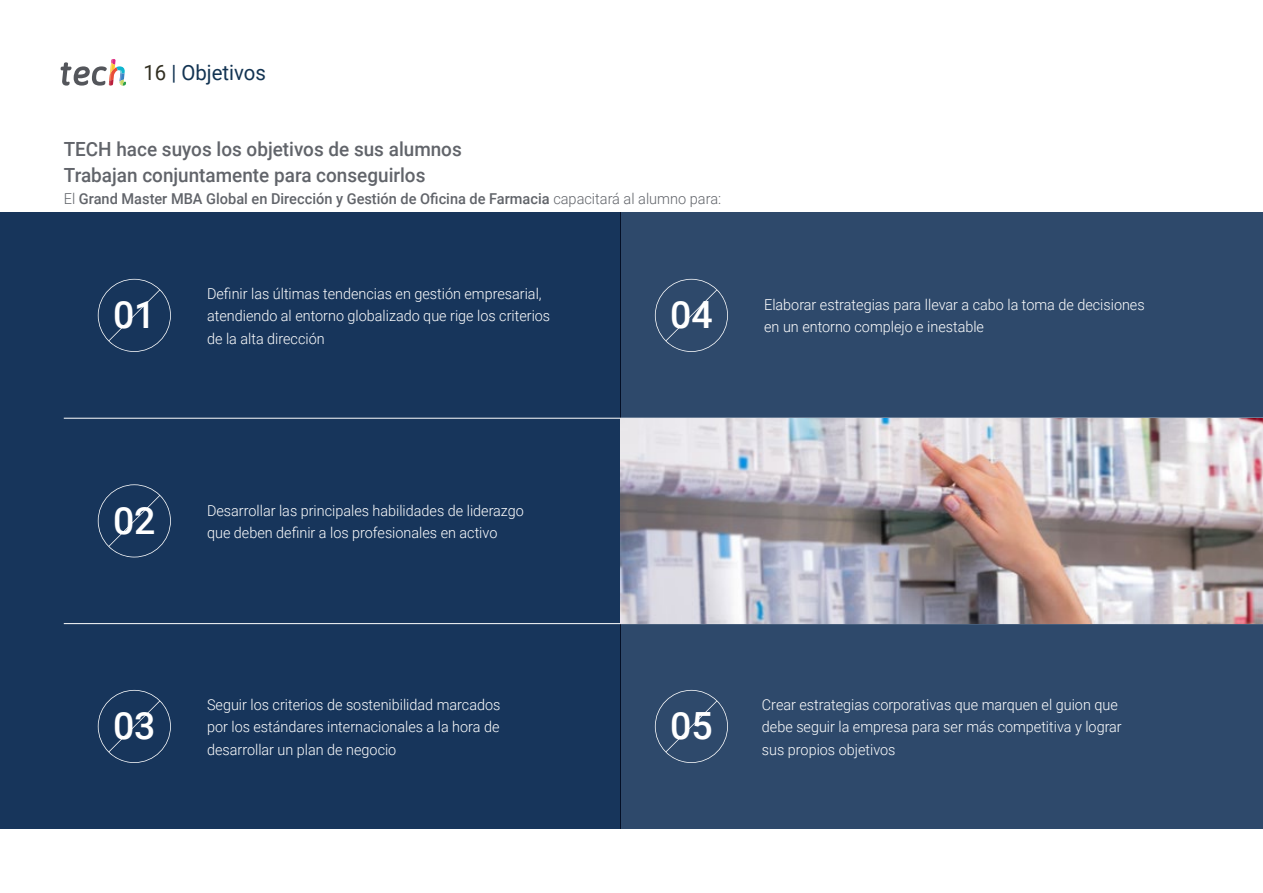
<style>
.page{position:relative;width:1263px;height:893px;background:#fff}
.page>*{position:absolute;margin:0;border:0;box-sizing:border-box;transform-origin:0 0}
.t1{font:500 37.5px "Roboto";color:#fff}
.t2{font:21px "Roboto";color:#123352}
.t3{font:500 19.5px/25.5px "Roboto";color:#61646a}
.t4{font:300 15px/22.5px "Roboto";color:#fff;scale:.96 1}
.t5{font:500 15px "Roboto";color:#61646a}
.s1{color:#312e20}
.s2{font-weight:300}
</style>
<div class="page">
<div style="left:0;top:213px;width:621px;height:616px;background:#17355b"></div>
<div style="left:621px;top:213px;width:642px;height:616px;background:#2e496b"></div>
<svg style="left:98px;top:279px;width:73px;height:73px"></svg>
<svg style="left:98px;top:484px;width:73px;height:73px"></svg>
<svg style="left:98px;top:690px;width:73px;height:73px"></svg>
<svg style="left:655px;top:279px;width:73px;height:73px"></svg>
<hr style="left:64px;top:418px;width:1199px;height:1px;background:#fff">
<hr style="left:64px;top:623px;width:1199px;height:1px;background:#fff">
<img style="left:621px;top:418px;width:642px;height:206px">
<svg style="left:655px;top:690px;width:73px;height:73px"></svg>
<svg style="left:61px;top:59px;width:65px;height:27px"></svg>
<h2 class="t2" style="left:144px;top:57px;width:124px"><span class="s1">16</span> | Objetivos</h2>
<h3 class="t3" style="left:64px;top:136px;width:400px">TECH hace suyos los objetivos de sus alumnos<br>Trabajan conjuntamente para conseguirlos</h3>
<p class="t5" style="left:64px;top:188px;width:659px"><span class="s2">El</span> Grand Master MBA Global en Dirección y Gestión de Oficina de Farmacia <span class="s2">capacitará al alumno para:</span></p>
<h1 class="t1" style="left:113px;top:288px;width:44px">01</h1>
<p class="t4" style="left:207px;top:281px;width:359px">Definir las últimas tendencias en gestión empresarial, atendiendo al entorno globalizado que rige los criterios de la alta dirección</p>
<h1 class="t1" style="left:670px;top:288px;width:44px">04</h1>
<p class="t4" style="left:764px;top:293px;width:398px">Elaborar estrategias para llevar a cabo la toma de decisiones en un entorno complejo e inestable</p>
<h1 class="t1" style="left:113px;top:494px;width:44px">02</h1>
<p class="t4" style="left:207px;top:499px;width:332px">Desarrollar las principales habilidades de liderazgo que deben definir a los profesionales en activo</p>
<h1 class="t1" style="left:113px;top:699px;width:44px">03</h1>
<p class="t4" style="left:207px;top:692px;width:307px;text-align:justify">Seguir los criterios de sostenibilidad marcados por los estándares internacionales a la hora de desarrollar un plan de negocio</p>
<h1 class="t1" style="left:670px;top:699px;width:44px">05</h1>
<p class="t4" style="left:762px;top:693px;width:376px">Crear estrategias corporativas que marquen el guion que debe seguir la empresa para ser más competitiva y lograr sus propios objetivos</p>
</div>
